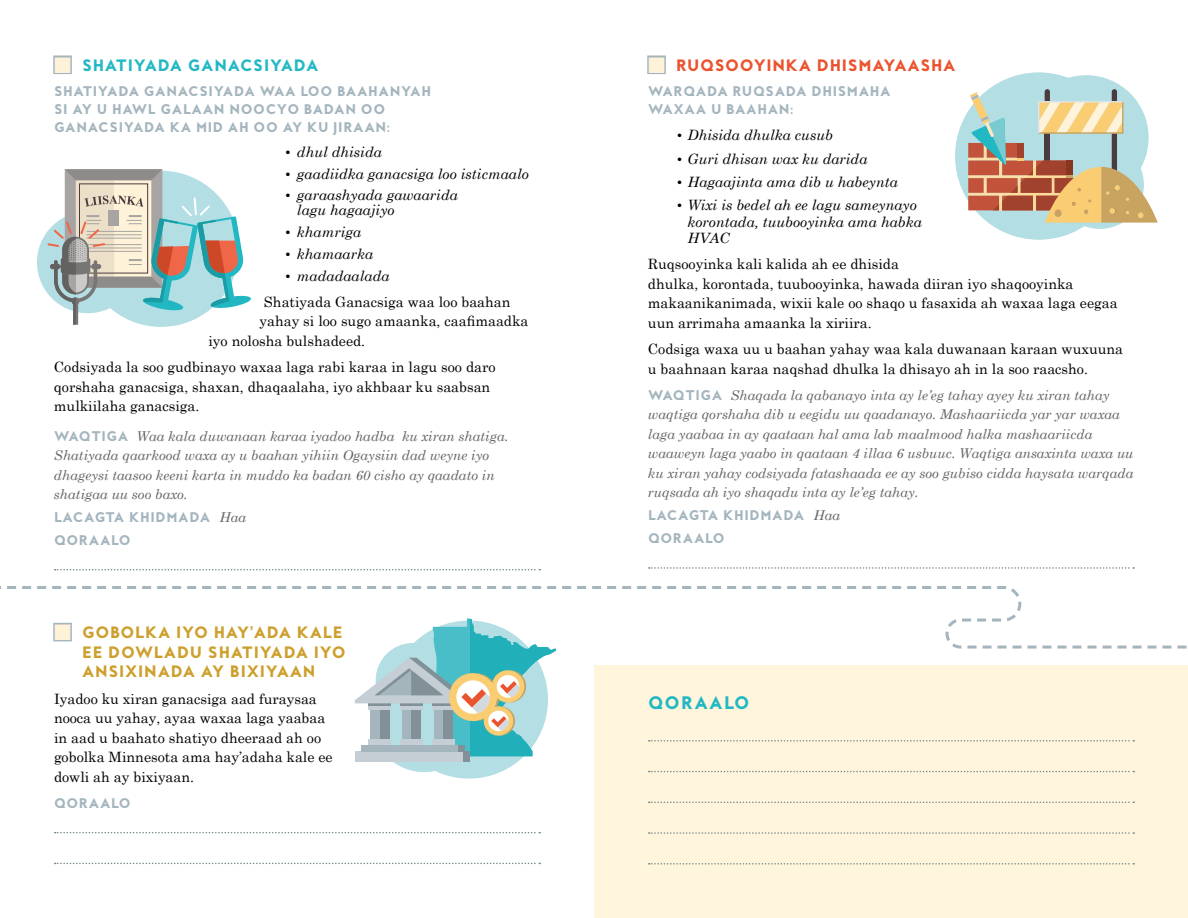
<style>
.page{position:relative;width:1188px;height:918px;background:#fff}
.page>*{position:absolute;margin:0;border:0;box-sizing:border-box;transform-origin:0 0}
.t1{font:900 16.5px "MB Empire";letter-spacing:.075em;color:#22b8c3}
.t2{font:900 15px/19.5px "MB Empire";letter-spacing:.05em;color:#cda02d}
.t3{font:900 15px "MB Empire";letter-spacing:.05em;color:#eb532e}
.t4{font:900 15px "MB Empire";letter-spacing:.05em;color:#22b8c3}
.t5{font:14.25px/19.5px "Century Schoolbook";color:#000}
.t6{font:italic 14.25px/16.5px "Century Schoolbook";color:#000}
.t7{font:italic 13.5px/19.5px "Century Schoolbook";color:#636466}
.t8{font:900 12.75px/18px "MB Empire";letter-spacing:.05em;color:#a4b5be}
.s1{color:#fef2d8}
.s2{font-family:"MB Empire";font-weight:900;font-style:normal;font-size:12.75px;color:#a4b5be}
.s3{font-family:"Century Schoolbook";font-weight:400;font-style:italic;font-size:13.5px;color:#636466}
</style>
<div class="page">
<div style="left:594px;top:665px;width:594px;height:253px;background:#fff4dc"></div>
<svg style="left:55px;top:569px;width:485px;height:1px"></svg>
<svg style="left:55px;top:832px;width:485px;height:1px"></svg>
<svg style="left:55px;top:863px;width:485px;height:1px"></svg>
<div style="left:53px;top:55px;width:19px;height:19px;border:3px solid #a4b5be"></div>
<div style="left:37px;top:211px;width:102px;height:102px;background:#b3dee3;border-radius:50%"></div>
<svg style="left:46px;top:169px;width:205px;height:156px"></svg>
<div style="left:372px;top:667px;width:105px;height:105px;background:#b3dee3;border-radius:50%"></div>
<div style="left:390px;top:621px;width:158px;height:158px;background:#b3dee3;border-radius:50%"></div>
<div style="left:355px;top:752px;width:108px;height:10px;background:#c5ced4"></div>
<div style="left:463px;top:752px;width:7px;height:10px;background:#829198"></div>
<svg style="left:649px;top:567px;width:485px;height:2px"></svg>
<div style="left:647px;top:55px;width:19px;height:19px;border:3px solid #a4b5be"></div>
<div style="left:1024px;top:75px;width:125px;height:125px;background:#b3dee3;border-radius:50%"></div>
<div style="left:955px;top:72px;width:167px;height:168px;background:#b3dee3;border-radius:50%"></div>
<div style="left:1056px;top:141px;width:88px;height:88px;background:#b3dee3;border-radius:50%"></div>
<svg style="left:968px;top:89px;width:190px;height:134px"></svg>
<svg style="left:0;top:586px;width:1187px;height:170px"></svg>
<svg style="left:649px;top:771px;width:485px;height:1px"></svg>
<svg style="left:649px;top:802px;width:485px;height:1px"></svg>
<svg style="left:649px;top:832px;width:485px;height:2px"></svg>
<svg style="left:649px;top:863px;width:485px;height:2px"></svg>
<p class="t4" style="left:54px;top:55px;width:266px"><span class="s1">■</span> SHATIYADA GANACSIYADA</p>
<p class="t8" style="left:54px;top:82px;width:379px">SHATIYADA GANACSIYADA WAA LOO BAAHANYAH<br>SI AY U HAWL GALAAN NOOCYO BADAN OO<br>GANACSIYADA KA MID AH OO AY KU JIRAAN:</p>
<p class="t6" style="left:284px;top:143px;width:100px">• dhul dhisida</p>
<p class="t6" style="left:284px;top:165px;width:247px">• gaadiidka ganacsiga loo isticmaalo</p>
<p class="t6" style="left:297px;top:188px;width:162px;line-height:15px;text-indent:-13px">• garaashyada gawaarida lagu hagaajiyo</p>
<p class="t6" style="left:284px;top:224px;width:79px">• khamriga</p>
<p class="t6" style="left:284px;top:245px;width:91px">• khamaarka</p>
<p class="t6" style="left:284px;top:267px;width:108px">• madadaalada</p>
<p class="t5" style="left:264px;top:292px;width:248px">Shatiyada Ganacsiga waa loo baahan</p>
<p class="t5" style="left:259px;top:311px;width:270px">yahay si loo sugo amaanka, caafimaadka</p>
<p class="t5" style="left:208px;top:331px;width:158px">iyo nolosha bulshadeed.</p>
<p class="t5" style="left:54px;top:357px;width:443px">Codsiyada la soo gudbinayo waxaa laga rabi karaa in lagu soo daro qorshaha ganacsiga, shaxan, dhaqaalaha, iyo akhbaar ku saabsan mulkiilaha ganacsiga.</p>
<p class="t7" style="left:54px;top:426px;width:456px"><span class="s2">WAQTIGA</span> Waa kala duwanaan karaa iyadoo hadba ku xiran shatiga.<br>Shatiyada qaarkood waxa ay u baahan yihiin Ogaysiin dad weyne iyo dhageysi taasoo keeni karta in muddo ka badan 60 cisho ay qaadato in shatigaa uu soo baxo.</p>
<p class="t8" style="left:54px;top:506px;width:194px;line-height:23px">LACAGTA KHIDMADA <span class="s3">Haa<br></span>QORAALO</p>
<p class="t2" style="left:82px;top:623px;width:265px;text-indent:-28px"><span class="s1">■</span> GOBOLKA IYO HAY’ADA KALE<br>EE DOWLADU SHATIYADA IYO<br>ANSIXINADA AY BIXIYAAN</p>
<p class="t5" style="left:54px;top:688px;width:280px">Iyadoo ku xiran ganacsiga aad furaysaa nooca uu yahay, ayaa waxaa laga yaabaa in aad u baahato shatiyo dheeraad ah oo gobolka Minnesota ama hay’adaha kale ee dowli ah ay bixiyaan.</p>
<p class="t8" style="left:54px;top:794px;width:78px">QORAALO</p>
<p class="t3" style="left:648px;top:55px;width:309px"><span class="s1">■</span> RUQSOOYINKA DHISMAYAASHA</p>
<p class="t8" style="left:648px;top:82px;width:244px">WARQADA RUQSADA DHISMAHA<br>WAXAA U BAAHAN:</p>
<p class="t6" style="left:675px;top:127px;width:159px">• Dhisida dhulka cusub</p>
<p class="t6" style="left:675px;top:150px;width:194px">• Guri dhisan wax ku darida</p>
<p class="t6" style="left:675px;top:173px;width:224px">• Hagaajinta ama dib u habeynta</p>
<p class="t6" style="left:688px;top:197px;width:236px;text-indent:-13px">• Wixi is bedel ah ee lagu sameynayo korontada, tuubooyinka ama habka<br>HVAC</p>
<p class="t5" style="left:648px;top:254px;width:471px">Ruqsooyinka kali kalida ah ee dhisida<br>dhulka, korontada, tuubooyinka, hawada diiran iyo shaqooyinka makaanikanimada, wixii kale oo shaqo u fasaxida ah waxaa laga eegaa uun arrimaha amaanka la xiriira.</p>
<p class="t5" style="left:648px;top:339px;width:477px">Codsiga waxa uu u baahan yahay waa kala duwanaan karaan wuxuuna u baahnaan karaa naqshad dhulka la dhisayo ah in la soo raacsho.</p>
<p class="t7" style="left:648px;top:385px;width:487px"><span class="s2">WAQTIGA</span> Shaqada la qabanayo inta ay le’eg tahay ayey ku xiran tahay waqtiga qorshaha dib u eegidu uu qaadanayo. Mashaariicda yar yar waxaa laga yaabaa in ay qaataan hal ama lab maalmood halka mashaariicda waaweyn laga yaabo in qaataan 4 illaa 6 usbuuc. Waqtiga ansaxinta waxa uu ku xiran yahay codsiyada fatashaada ee ay soo gubiso cidda haysata warqada ruqsada ah iyo shaqadu inta ay le’eg tahay.</p>
<p class="t8" style="left:648px;top:504px;width:194px;line-height:22.8px">LACAGTA KHIDMADA <span class="s3">Haa<br></span>QORAALO</p>
<p class="t1" style="left:648px;top:692px;width:103px">QORAALO</p>
</div>
